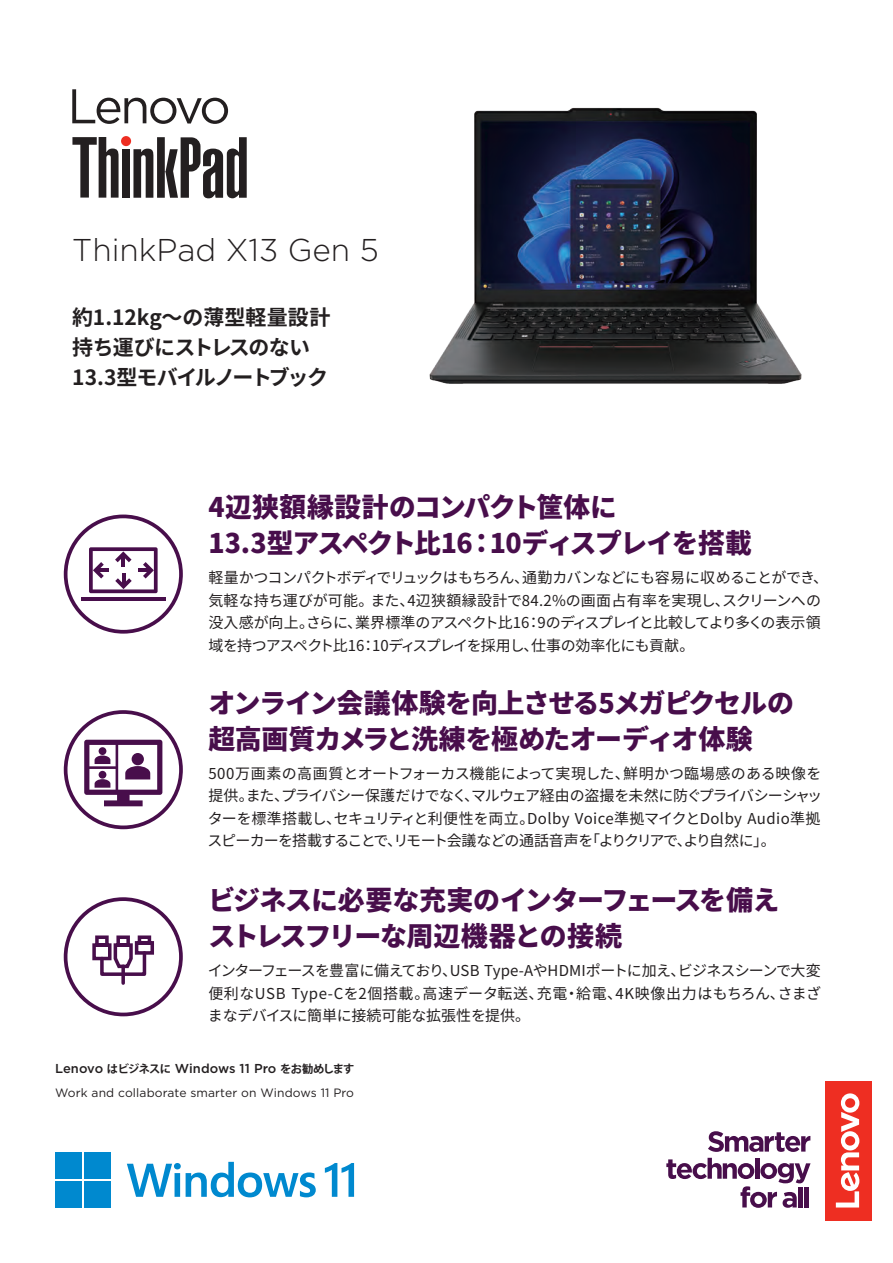
<style>
.page{position:relative;width:893px;height:1263px;background:#fff}
.page>*{position:absolute;margin:0;border:0;box-sizing:border-box;transform-origin:0 0}
.ベーススタイル_セレクト_221017{font:300 31.5px "Gotham";color:#231f20}
._03製品特長タイトル{font:900 27px "Noto Sans CJ Kjp";letter-spacing:-.04em;color:#480e4b}
._03製品特長タイトル-2{font:900 27px "Noto Sans CJ Kjp";letter-spacing:.01em;color:#480e4b}
._02製品概要{font:700 21px "Noto Sans CJ Kjp";color:#231f20}
._02製品概要-2{font:700 21px "Noto Sans CJ Kjp";letter-spacing:-.075em;color:#231f20}
._02製品概要-3{font:700 21px "Noto Sans CJ Kjp";letter-spacing:-.03em;color:#231f20}
._04製品特長本文{font:15px/22.5px "Noto Sans CJ Kjp";letter-spacing:-.025em;color:#231f20;text-align:justify}
.ベーススタイル_1Pager_230406{font:500 12.9px "Gotham";color:#231f20}
.ベーススタイル_1Pager_230406-2{font:12.15px "Gotham";letter-spacing:.01em;color:#231f20}
.s1{font-family:"Koz Go Pr 6 N";font-weight:700;font-size:11.25px}
</style>
<div class="page">
<img style="left:429px;top:107px;width:373px;height:277px">
<svg style="left:63px;top:514px;width:120px;height:120px"></svg>
<svg style="left:63px;top:897px;width:120px;height:120px"></svg>
<svg style="left:121px;top:966px;width:4px;height:17px"></svg>
<svg style="left:63px;top:710px;width:120px;height:119px"></svg>
<svg style="left:708px;top:1131px;width:102px;height:21px"></svg>
<svg style="left:666px;top:1158px;width:145px;height:50px"></svg>
<div style="left:798px;top:1186px;width:5px;height:21px;background:#480e4b"></div>
<hr style="left:805px;top:1186px;width:4px;height:21px;background:#480e4b">
<div style="left:825px;top:1081px;width:47px;height:139px;background:#ee2e22"></div>
<svg style="left:836px;top:1093px;width:23px;height:114px"></svg>
<div style="left:55px;top:1153px;width:26px;height:26px;background:#0089cf"></div>
<div style="left:84px;top:1153px;width:26px;height:26px;background:#0089cf"></div>
<div style="left:55px;top:1181px;width:26px;height:27px;background:#0089cf"></div>
<div style="left:84px;top:1181px;width:26px;height:27px;background:#0089cf"></div>
<svg style="left:127px;top:1162px;width:189px;height:35px"></svg>
<svg style="left:325px;top:1163px;width:29px;height:34px"></svg>
<div style="left:121px;top:136px;width:10px;height:10px;background:#ee2e22;border-radius:50%"></div>
<svg style="left:72px;top:137px;width:47px;height:61px"></svg>
<div style="left:122px;top:149px;width:8px;height:49px;background:#231f20"></div>
<svg style="left:133px;top:137px;width:114px;height:61px"></svg>
<svg style="left:72px;top:89px;width:156px;height:35px"></svg>
<p class="ベーススタイル_セレクト_221017" style="left:72px;top:230px;width:308px">ThinkPad X13 Gen 5</p>
<p class="_02製品概要" style="left:72px;top:305px;width:260px">約1.12kg～の薄型軽量設計</p>
<p class="_02製品概要-3" style="left:72px;top:335px;width:239px">持ち運びにストレスのない</p>
<p class="_02製品概要-2" style="left:72px;top:365px;width:257px">13.3型モバイルノートブック</p>
<p class="_03製品特長タイトル-2" style="left:208px;top:492px;width:410px">4辺狭額縁設計のコンパクト筐体に</p>
<p class="_03製品特長タイトル" style="left:208px;top:528px;width:545px">13.3型アスペクト比16：10ディスプレイを搭載</p>
<p class="_04製品特長本文" style="left:208px;top:567px;width:621px;text-align:left">軽量かつコンパクトボディでリュックはもちろん、通勤カバンなどにも容易に収めることができ、気軽な持ち運びが可能。また、4辺狭額縁設計で84.2%の画面占有率を実現し、スクリーンへの没入感が向上。さらに、業界標準のアスペクト比16：9のディスプレイと比較してより多くの表示領域を持つアスペクト比16：10ディスプレイを採用し、仕事の効率化にも貢献。</p>
<p class="_03製品特長タイトル" style="left:208px;top:687px;width:587px">オンライン会議体験を向上させる5メガピクセルの</p>
<p class="_03製品特長タイトル" style="left:208px;top:723px;width:546px">超高画質カメラと洗練を極めたオーディオ体験</p>
<p class="_04製品特長本文" style="left:208px;top:762px;width:616px">500万画素の高画質とオートフォーカス機能によって実現した、鮮明かつ臨場感のある映像を提供。また、プライバシー保護だけでなく、マルウェア経由の盗撮を未然に防ぐプライバシーシャッターを標準搭載し、セキュリティと利便性を両立。Dolby Voice準拠マイクとDolby Audio準拠スピーカーを搭載することで、リモート会議などの通話音声を「よりクリアで、より自然に」。</p>
<p class="_03製品特長タイトル" style="left:208px;top:885px;width:573px">ビジネスに必要な充実のインターフェースを備え</p>
<p class="_03製品特長タイトル" style="left:208px;top:921px;width:415px">ストレスフリーな周辺機器との接続</p>
<p class="_04製品特長本文" style="left:208px;top:960px;width:615px">インターフェースを豊富に備えており、USB Type-AやHDMIポートに加え、ビジネスシーンで大変便利なUSB Type-Cを2個搭載。高速データ転送、充電・給電、4K映像出力はもちろん、さまざまなデバイスに簡単に接続可能な拡張性を提供。</p>
<p class="ベーススタイル_1Pager_230406" style="left:55px;top:1060px;width:301px">Lenovo <span class="s1">はビジネスに</span> Windows 11 Pro <span class="s1">をお勧めします</span></p>
<p class="ベーススタイル_1Pager_230406-2" style="left:55px;top:1084px;width:300px">Work and collaborate smarter on Windows 11 Pro</p>
</div>
